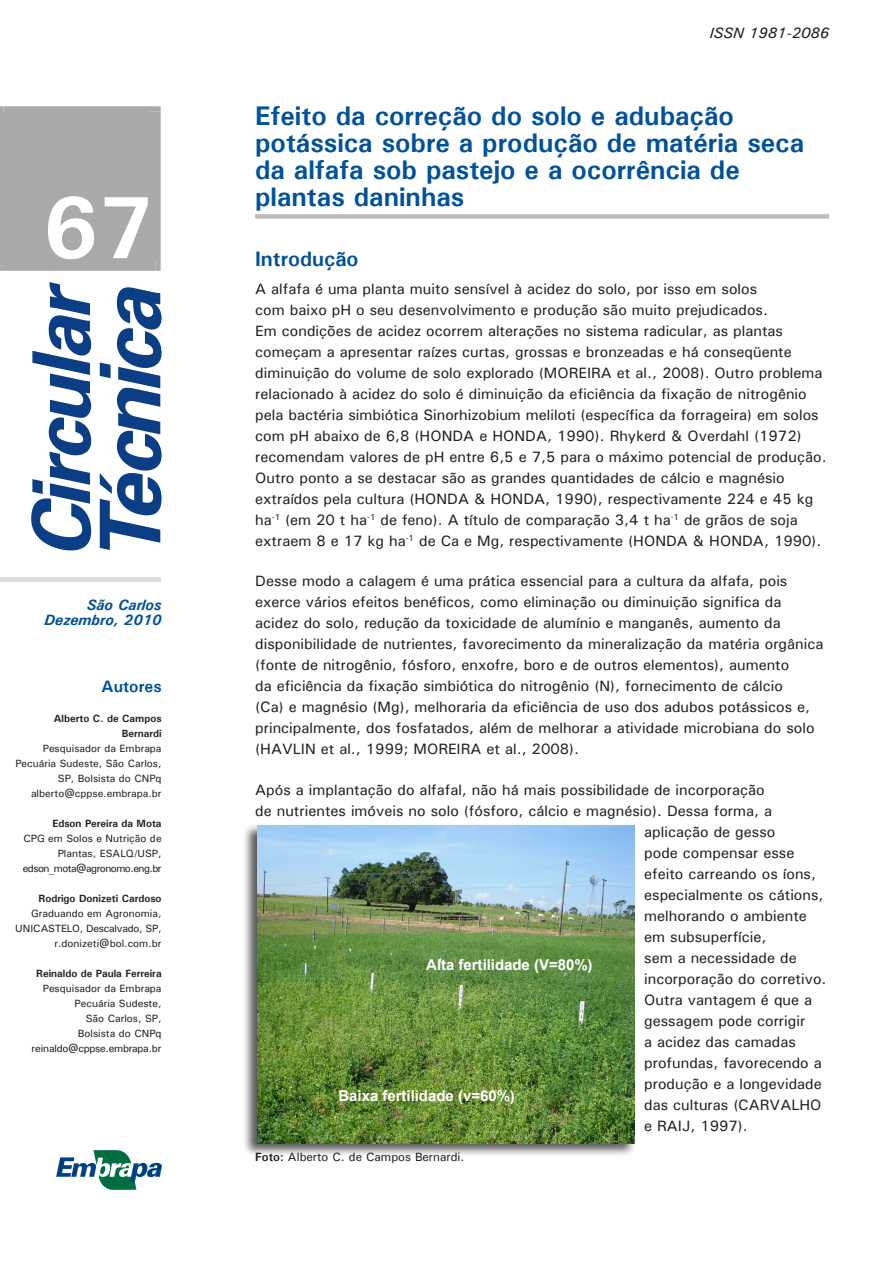
<style>
.page{position:relative;width:893px;height:1263px;background:#fff}
.page>*{position:absolute;margin:0;border:0;box-sizing:border-box;transform-origin:0 0}
.Fotos{font:700 88.5px "Univers";color:#fff}
.Título_principal{font:700 27px/27px "Univers";color:#01519b}
.Título_1{font:700 21px "Univers";color:#01519b}
.t1{font:700 16.5px "Univers";color:#01519b}
.Corpo_de_texto_1{font:500 15px/21px "Univers";color:#231f20}
.t2{font:700 15px "Arial";letter-spacing:-.005em;color:#fff}
.Corpo_de_texto_1-2{font:italic 700 15px "Univers";color:#01519b}
.Corpo_de_texto_1-3{font:italic 500 15px "Univers";color:#231f20}
.Figuras{font:500 12px "Univers";color:#231f20}
.t3{font:500 10.5px/15px "Univers";color:#231f20;text-align:right}
.t4{font:700 10.5px/15px "Univers";color:#231f20;text-align:right}
.t5{font:500 10.5px "Univers";letter-spacing:-.05em;color:#231f20}
.t6{font:500 10.5px "Univers";letter-spacing:-.025em;color:#231f20}
.s1{font-weight:700}
</style>
<div class="page">
<div style="left:0;top:106px;width:161px;height:165px;background:#a9a9a8"></div>
<svg style="left:31px;top:282px;width:60px;height:268px"></svg>
<svg style="left:100px;top:287px;width:62px;height:263px"></svg>
<div style="left:0;top:577px;width:160px;height:5px;background:#dedddd"></div>
<div style="left:255px;top:214px;width:574px;height:5px;background:#bcbdc0"></div>
<img style="left:57px;top:1151px;width:105px;height:38px">
<div style="left:243px;top:823px;width:394px;height:334px;background:#231f20;opacity:.75"></div>
<img style="left:257px;top:826px;width:378px;height:317px">
<p class="Fotos" style="left:43px;top:171px;width:112px">67</p>
<p class="Corpo_de_texto_1-2" style="left:87px;top:595px;width:76px">São Carlos</p>
<p class="Corpo_de_texto_1-2" style="left:45px;top:610px;width:119px">Dezembro, 2010</p>
<p class="t1" style="left:102px;top:676px;width:61px">Autores</p>
<p class="t4" style="left:54px;top:710px;width:109px">Alberto C. de Campos<br>Bernardi</p>
<p class="t3" style="left:15px;top:740px;width:148px">Pesquisador da Embrapa<br>Pecuária Sudeste, São Carlos,<br>SP, Bolsista do CNPq</p>
<p class="t3" style="left:31px;top:785px;width:132px">alberto@cppse.embrapa.br</p>
<p class="t4" style="left:52px;top:815px;width:111px">Edson Pereira da Mota</p>
<p class="t3" style="left:23px;top:830px;width:140px">CPG em Solos e Nutrição de<br>Plantas, ESALQ/USP,</p>
<p class="t5" style="left:23px;top:861px;width:140px">edson_mota@agronomo.eng.br</p>
<p class="t4" style="left:39px;top:890px;width:125px">Rodrigo Donizeti Cardoso</p>
<p class="t3" style="left:15px;top:905px;width:148px">Graduando em Agronomia,<br>UNICASTELO, Descalvado, SP,</p>
<p class="t3" style="left:54px;top:935px;width:109px">r.donizeti@bol.com.br</p>
<p class="t4" style="left:36px;top:965px;width:127px">Reinaldo de Paula Ferreira</p>
<p class="t3" style="left:43px;top:980px;width:120px">Pesquisador da Embrapa<br>Pecuária Sudeste,</p>
<p class="t3" style="left:86px;top:1010px;width:77px">São Carlos, SP,</p>
<p class="t3" style="left:78px;top:1025px;width:85px">Bolsista do CNPq</p>
<p class="t6" style="left:31px;top:1041px;width:132px">reinaldo@cppse.embrapa.br</p>
<p class="Corpo_de_texto_1-3" style="left:710px;top:23px;width:121px">ISSN 1981-2086</p>
<p class="Título_principal" style="left:255px;top:102px;width:550px">Efeito da correção do solo e adubação potássica sobre a produção de matéria seca da alfafa sob pastejo e a ocorrência de plantas daninhas</p>
<p class="Título_1" style="left:255px;top:245px;width:105px">Introdução</p>
<p class="Corpo_de_texto_1" style="left:255px;top:277px;width:573px">A alfafa é uma planta muito sensível à acidez do solo, por isso em solos<br>com baixo pH o seu desenvolvimento e produção são muito prejudicados.<br>Em condições de acidez ocorrem alterações no sistema radicular, as plantas começam a apresentar raízes curtas, grossas e bronzeadas e há conseqüente diminuição do volume de solo explorado (MOREIRA et al., 2008). Outro problema relacionado à acidez do solo é diminuição da eficiência da fixação de nitrogênio pela bactéria simbiótica Sinorhizobium meliloti (específica da forrageira) em solos com pH abaixo de 6,8 (HONDA e HONDA, 1990). Rhykerd &amp; Overdahl (1972) recomendam valores de pH entre 6,5 e 7,5 para o máximo potencial de produção.<br>Outro ponto a se destacar são as grandes quantidades de cálcio e magnésio extraídos pela cultura (HONDA &amp; HONDA, 1990), respectivamente 224 e 45 kg ha<sup>-1</sup> (em 20 t ha<sup>-1</sup> de feno). A título de comparação 3,4 t ha<sup>-1</sup> de grãos de soja extraem 8 e 17 kg ha<sup>-1</sup> de Ca e Mg, respectivamente (HONDA &amp; HONDA, 1990).</p>
<p class="Corpo_de_texto_1" style="left:255px;top:570px;width:570px">Desse modo a calagem é uma prática essencial para a cultura da alfafa, pois exerce vários efeitos benéficos, como eliminação ou diminuição significa da acidez do solo, redução da toxicidade de alumínio e manganês, aumento da disponibilidade de nutrientes, favorecimento da mineralização da matéria orgânica (fonte de nitrogênio, fósforo, enxofre, boro e de outros elementos), aumento<br>da eficiência da fixação simbiótica do nitrogênio (N), fornecimento de cálcio<br>(Ca) e magnésio (Mg), melhoraria da eficiência de uso dos adubos potássicos e, principalmente, dos fosfatados, além de melhorar a atividade microbiana do solo (HAVLIN et al., 1999; MOREIRA et al., 2008).</p>
<p class="Corpo_de_texto_1" style="left:255px;top:779px;width:511px">Após a implantação do alfafal, não há mais possibilidade de incorporação</p>
<p class="Corpo_de_texto_1" style="left:255px;top:800px;width:518px">de nutrientes imóveis no solo (fósforo, cálcio e magnésio). Dessa forma, a</p>
<p class="Corpo_de_texto_1" style="left:644px;top:821px;width:133px">aplicação de gesso</p>
<p class="Corpo_de_texto_1" style="left:644px;top:842px;width:152px">pode compensar esse</p>
<p class="Corpo_de_texto_1" style="left:644px;top:863px;width:173px">efeito carreando os íons,</p>
<p class="Corpo_de_texto_1" style="left:644px;top:884px;width:181px">especialmente os cátions,</p>
<p class="Corpo_de_texto_1" style="left:644px;top:905px;width:164px">melhorando o ambiente</p>
<p class="Corpo_de_texto_1" style="left:644px;top:926px;width:124px">em subsuperfície,</p>
<p class="Corpo_de_texto_1" style="left:644px;top:947px;width:154px">sem a necessidade de</p>
<p class="Corpo_de_texto_1" style="left:644px;top:968px;width:184px">incorporação do corretivo.</p>
<p class="Corpo_de_texto_1" style="left:644px;top:989px;width:169px">Outra vantagem é que a</p>
<p class="Corpo_de_texto_1" style="left:644px;top:1010px;width:163px">gessagem pode corrigir</p>
<p class="Corpo_de_texto_1" style="left:644px;top:1031px;width:153px">a acidez das camadas</p>
<p class="Corpo_de_texto_1" style="left:644px;top:1052px;width:179px">profundas, favorecendo a</p>
<p class="Corpo_de_texto_1" style="left:644px;top:1073px;width:179px">produção e a longevidade</p>
<p class="Corpo_de_texto_1" style="left:644px;top:1094px;width:179px">das culturas (CARVALHO</p>
<p class="Corpo_de_texto_1" style="left:644px;top:1115px;width:105px">e RAIJ, 1997).</p>
<p class="t2" style="left:426px;top:955px;width:168px">Alta fertilidade (V=80%)</p>
<p class="t2" style="left:338px;top:1086px;width:178px">Baixa fertilidade (v=60%)</p>
<p class="Figuras" style="left:255px;top:1149px;width:211px"><span class="s1">Foto:</span> Alberto C. de Campos Bernardi.</p>
</div>
